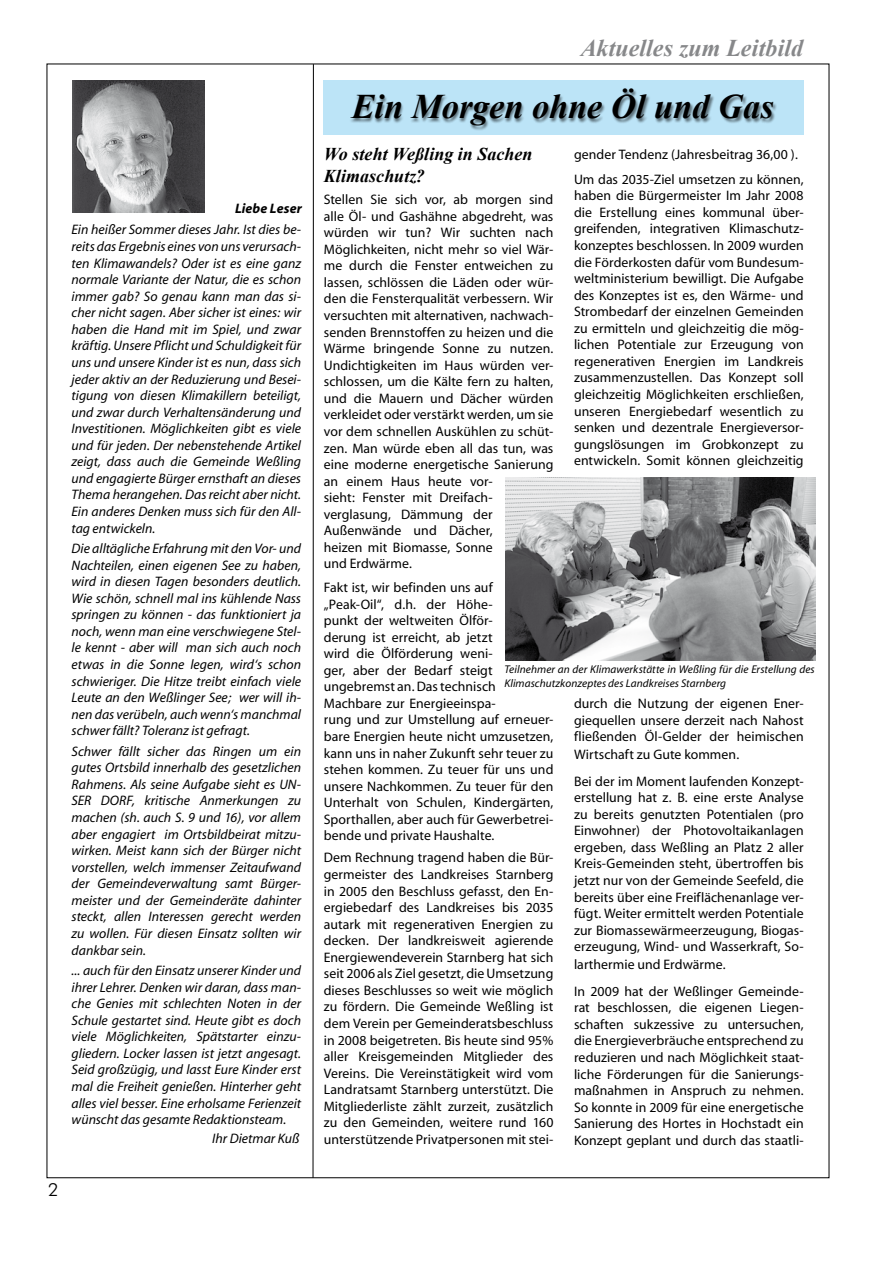
<style>
.page{position:relative;width:893px;height:1263px;background:#fff}
.page>*{position:absolute;margin:0;border:0;box-sizing:border-box;transform-origin:0 0}
.t1{font:italic 700 34.5px "Times New Roman";letter-spacing:-.005em;color:#000}
.t2{font:italic 700 24px "Times New Roman";letter-spacing:.005em;color:#87888a}
.t3{font:italic 700 18px/21.6px "Times New Roman";letter-spacing:.005em;color:#000}
.t4{font:300 18px "Futura BT";color:#000}
.t5{font:13.8px/16.5px "Myriad";letter-spacing:.005em;color:#000}
.t6{font:italic 13.8px/16.5px "Myriad";color:#000;text-align:justify}
.t7{font:italic 700 13.8px "Myriad";letter-spacing:.01em;color:#000}
.t8{font:italic 11.25px/13.5px "Myriad";letter-spacing:.005em;color:#000}
</style>
<div class="page">
<div style="left:323px;top:81px;width:480px;height:54px;background:#bce4f7"></div>
<div style="left:350px;top:89px;width:501px;height:56px;background:#000;opacity:.5"></div>
<hr style="left:313px;top:64px;width:1px;height:1114px;background:#000">
<img style="left:72px;top:81px;width:132px;height:132px">
<img style="left:505px;top:478px;width:311px;height:183px">
<p class="t7" style="left:235px;top:202px;width:68px">Liebe Leser</p>
<p class="t6" style="left:72px;top:222px;width:231px">Ein heißer Sommer dieses Jahr. Ist dies be&shy;reits das Ergebnis eines von uns verursach&shy;ten Klimawandels? Oder ist es eine ganz normale Variante der Natur, die es schon immer gab? So genau kann man das si&shy;cher nicht sagen. Aber sicher ist eines: wir haben die Hand mit im Spiel, und zwar kräftig. Unsere Pflicht und Schuldigkeit für uns und unsere Kinder ist es nun, dass sich jeder aktiv an der Reduzierung und Besei&shy;tigung von diesen Klimakillern beteiligt, und zwar durch Verhaltensänderung und Investitionen. Möglichkeiten gibt es viele und für jeden. Der nebenstehende Artikel zeigt, dass auch die Gemeinde Weßling und engagierte Bürger ernsthaft an dieses Thema herangehen. Das reicht aber nicht.<br>Ein anderes Denken muss sich für den All&shy;tag entwickeln.</p>
<p class="t6" style="left:72px;top:541px;width:231px">Die alltägliche Erfahrung mit den Vor- und Nachteilen, einen eigenen See zu haben, wird in diesen Tagen besonders deutlich.<br>Wie schön, schnell mal ins kühlende Nass springen zu können - das funktioniert ja noch, wenn man eine verschwiegene Stel&shy;le kennt - aber will man sich auch noch etwas in die Sonne legen, wird‘s schon schwieriger. Die Hitze treibt einfach viele Leute an den Weßlinger See; wer will ih&shy;nen das verübeln, auch wenn‘s manchmal schwer fällt? Toleranz ist gefragt.</p>
<p class="t6" style="left:72px;top:743px;width:231px">Schwer fällt sicher das Ringen um ein gutes Ortsbild innerhalb des gesetzlichen Rahmens. Als seine Aufgabe sieht es UN-SER DORF, kritische Anmerkungen zu machen (sh. auch S. 9 und 16), vor allem aber engagiert im Ortsbildbeirat mitzu&shy;wirken. Meist kann sich der Bürger nicht vorstellen, welch immenser Zeitaufwand der Gemeindeverwaltung samt Bürger&shy;meister und der Gemeinderäte dahinter steckt, allen Interessen gerecht werden zu wollen. Für diesen Einsatz sollten wir dankbar sein.</p>
<p class="t6" style="left:72px;top:963px;width:231px">... auch für den Einsatz unserer Kinder und ihrer Lehrer. Denken wir daran, dass man&shy;che Genies mit schlechten Noten in der Schule gestartet sind. Heute gibt es doch viele Möglichkeiten, Spätstarter einzu&shy;gliedern. Locker lassen ist jetzt angesagt.<br>Seid großzügig, und lasst Eure Kinder erst mal die Freiheit genießen. Hinterher geht alles viel besser. Eine erholsame Ferienzeit wünscht das gesamte Redaktionsteam.</p>
<p class="t6" style="left:212px;top:1131px;width:89px">Ihr Dietmar Kuß</p>
<h3 class="t4" style="left:48px;top:1178px;width:12px">2</h3>
<h2 class="t2" style="left:581px;top:31px;width:224px">Aktuelles zum Leitbild</h2>
<h1 class="t1" style="left:352px;top:83px;width:424px">Ein Morgen ohne Öl und Gas</h1>
<h3 class="t3" style="left:324px;top:143px;width:210px">Wo steht Weßling in Sachen<br>Klimaschutz?</h3>
<p class="t5" style="left:324px;top:192px;width:231px">Stellen Sie sich vor, ab morgen sind alle Öl- und Gashähne abgedreht, was würden wir tun? Wir suchten nach Möglichkeiten, nicht mehr so viel Wär&shy;me durch die Fenster entweichen zu lassen, schlössen die Läden oder wür&shy;den die Fensterqualität verbessern. Wir versuchten mit alternativen, nachwach&shy;senden Brennstoffen zu heizen und die Wärme bringende Sonne zu nutzen.<br>Undichtigkeiten im Haus würden ver&shy;schlossen, um die Kälte fern zu halten, und die Mauern und Dächer würden verkleidet oder verstärkt werden, um sie vor dem schnellen Auskühlen zu schüt&shy;zen. Man würde eben all das tun, was eine moderne energetische Sanierung an einem Haus heute vor-<br>sieht: Fenster mit Dreifach&shy;verglasung, Dämmung der Außenwände und Dächer,<br>heizen mit Biomasse, Sonne<br>und Erdwärme.</p>
<p class="t5" style="left:324px;top:580px;width:231px">Fakt ist, wir befinden uns auf „Peak-Oil“, d.h. der Höhe-<br>punkt der weltweiten Ölför-<br>derung ist erreicht, ab jetzt<br>wird die Ölförderung weni-<br>ger, aber der Bedarf steigt ungebremst an. Das technisch<br>Machbare zur Energieeinspa-<br>rung und zur Umstellung auf erneuer&shy;bare Energien heute nicht umzusetzen, kann uns in naher Zukunft sehr teuer zu stehen kommen. Zu teuer für uns und unsere Nachkommen. Zu teuer für den<br>Unterhalt von Schulen, Kindergärten,<br>Sporthallen, aber auch für Gewerbetrei&shy;bende und private Haushalte.</p>
<p class="t5" style="left:324px;top:850px;width:231px;text-align:justify">Dem Rechnung tragend haben die Bür&shy;germeister des Landkreises Starnberg in 2005 den Beschluss gefasst, den En&shy;ergiebedarf des Landkreises bis 2035 autark mit regenerativen Energien zu decken. Der landkreisweit agierende Energiewendeverein Starnberg hat sich seit 2006 als Ziel gesetzt, die Umsetzung dieses Beschlusses so weit wie möglich zu fördern. Die Gemeinde Weßling ist dem Verein per Gemeinderatsbeschluss in 2008 beigetreten. Bis heute sind 95% aller Kreisgemeinden Mitglieder des Vereins. Die Vereinstätigkeit wird vom Landratsamt Starnberg unterstützt. Die Mitgliederliste zählt zurzeit, zusätzlich zu den Gemeinden, weitere rund 160 unterstützende Privatpersonen mit stei-</p>
<p class="t5" style="left:574px;top:142px;width:231px;line-height:25px">gender Tendenz (Jahresbeitrag 36,00 ).<br>Um das 2035-Ziel umsetzen zu können,</p>
<p class="t5" style="left:574px;top:188px;width:231px;text-align:justify">haben die Bürgermeister Im Jahr 2008 die Erstellung eines kommunal über&shy;greifenden, integrativen Klimaschutz&shy;konzeptes beschlossen. In 2009 wurden die Förderkosten dafür vom Bundesum&shy;weltministerium bewilligt. Die Aufgabe des Konzeptes ist es, den Wärme- und Strombedarf der einzelnen Gemeinden zu ermitteln und gleichzeitig die mög&shy;lichen Potentiale zur Erzeugung von regenerativen Energien im Landkreis zusammenzustellen. Das Konzept soll gleichzeitig Möglichkeiten erschließen, unseren Energiebedarf wesentlich zu senken und dezentrale Energieversor&shy;gungslösungen im Grobkonzept zu entwickeln. Somit können gleichzeitig</p>
<p class="t8" style="left:504px;top:663px;width:312px">Teilnehmer an der Klimawerkstätte in Weßling für die Erstellung des<br>Klimaschutzkonzeptes des Landkreises Starnberg</p>
<p class="t5" style="left:574px;top:696px;width:231px;text-align:justify">durch die Nutzung der eigenen Ener&shy;giequellen unsere derzeit nach Nahost fließenden Öl-Gelder der heimischen</p>
<p class="t5" style="left:574px;top:742px;width:231px;line-height:26.5px">Wirtschaft zu Gute kommen.<br>Bei der im Moment laufenden Konzept-</p>
<p class="t5" style="left:574px;top:790px;width:231px;text-align:justify">erstellung hat z. B. eine erste Analyse zu bereits genutzten Potentialen (pro Einwohner) der Photovoltaikanlagen ergeben, dass Weßling an Platz 2 aller Kreis-Gemeinden steht, übertroffen bis jetzt nur von der Gemeinde Seefeld, die bereits über eine Freiflächenanlage ver&shy;fügt. Weiter ermittelt werden Potentiale zur Biomassewärmeerzeugung, Biogas&shy;erzeugung, Wind- und Wasserkraft, So-</p>
<p class="t5" style="left:574px;top:952px;width:231px;line-height:26.5px">larthermie und Erdwärme.<br>In 2009 hat der Weßlinger Gemeinde-</p>
<p class="t5" style="left:574px;top:1000px;width:231px;text-align:justify">rat beschlossen, die eigenen Liegen&shy;schaften sukzessive zu untersuchen, die Energieverbräuche entsprechend zu reduzieren und nach Möglichkeit staat&shy;liche Förderungen für die Sanierungs&shy;maßnahmen in Anspruch zu nehmen.<br>So konnte in 2009 für eine energetische Sanierung des Hortes in Hochstadt ein Konzept geplant und durch das staatli-</p>
</div>
